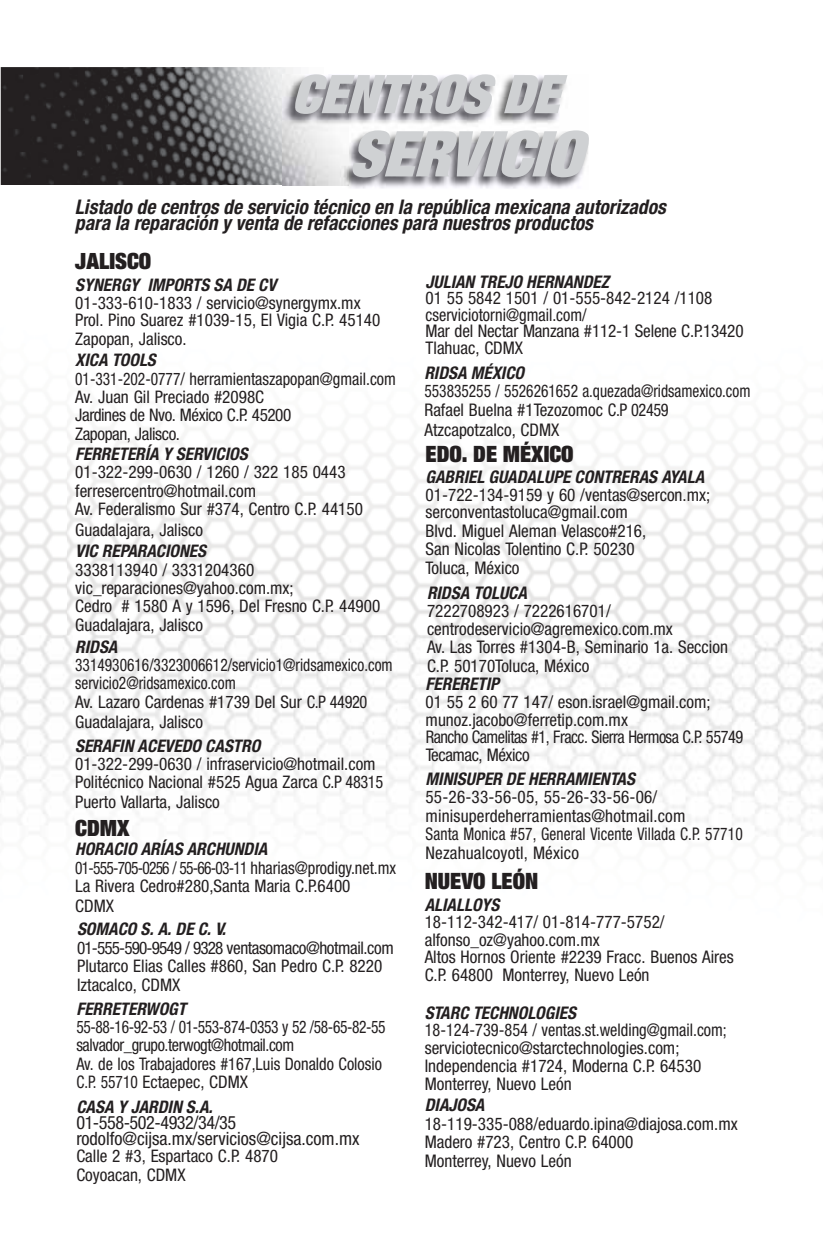
<style>
.page{position:relative;width:823px;height:1248px;background:#fff}
.page>*{position:absolute;margin:0;border:0;box-sizing:border-box;transform-origin:0 0}
.t1{font:italic 63.2px "Helvetica Neue LT 107 X Blk Cn";color:#cfd1d3}
.t2{font:italic 53.4px "Helvetica Neue LT 107 X Blk Cn";color:#cfd1d3}
.t3{font:22.6px "Helvetica Neue LT 107 X Blk Cn";color:#231f20}
.t4{font:22.4px "Helvetica Neue LT 107 X Blk Cn";color:#231f20}
.t5{font:20.2px/16.6px "Helvetica Neue LT 77 Bd Cn Obl";color:#231f20}
.t6{font:18.4px/16.4px "Helvetica Neue LT 57 Cn";color:#231f20}
.t7{font:17.4px/18.4px "Helvetica Neue LT 57 Cn";color:#231f20}
.t8{font:17.4px/18.4px "Helvetica Neue LT 57 Cn";color:#231f20;scale:.89 1}
.t9{font:17.4px "Helvetica Neue LT 77 Bd Cn Obl";color:#231f20}
.t10{font:17.4px/17.8px "Helvetica Neue LT 57 Cn";color:#231f20;scale:.93 1}
.t11{font:17.4px/17.8px "Helvetica Neue LT 57 Cn";letter-spacing:-.025em;color:#231f20}
</style>
<div class="page">
<img style="left:0;top:635px;width:823px;height:202px">
<img style="left:0;top:80px;width:68px;height:555px">
<img style="left:549px;top:436px;width:274px;height:199px">
<img style="left:68px;top:428px;width:481px;height:207px">
<img style="left:1px;top:67px;width:292px;height:118px">
<img style="left:282px;top:75px;width:307px;height:114px">
<img style="left:282px;top:75px;width:66px;height:110px">
<h2 class="t2" style="left:291px;top:64px;width:279px">CENTROS DE</h2>
<h1 class="t1" style="left:349px;top:118px;width:246px">SERVICIO</h1>
<p class="t5" style="left:75px;top:199px;width:592px">Listado de centros de servicio técnico en la república mexicana autorizados para la reparación y venta de refacciones para nuestros productos</p>
<p class="t4" style="left:75px;top:249px;width:78px">JALISCO</p>
<p class="t9" style="left:75px;top:275px;width:203px">SYNERGY IMPORTS SA DE CV</p>
<p class="t7" style="left:75px;top:295px;width:307px">01-333-610-1833 / servicio@synergymx.mx<br>Prol. Pino Suarez #1039-15, El Vigia C.P. 45140<br>Zapopan, Jalisco.</p>
<p class="t9" style="left:75px;top:350px;width:82px">XICA TOOLS</p>
<p class="t8" style="left:75px;top:371px;width:362px">01-331-202-0777/ herramientaszapopan@gmail.com Av. Juan Gil Preciado #2098C<br>Jardines de Nvo. México C.P. 45200<br>Zapopan, Jalisco.</p>
<p class="t9" style="left:75px;top:444px;width:174px">FERRETERÍA Y SERVICIOS</p>
<p class="t7" style="left:75px;top:465px;width:289px">01-322-299-0630 / 1260 / 322 185 0443 ferresercentro@hotmail.com<br>Av. Federalismo Sur #374, Centro C.P. 44150</p>
<p class="t7" style="left:75px;top:522px;width:129px">Guadalajara, Jalisco</p>
<p class="t9" style="left:75px;top:541px;width:132px">VIC REPARACIONES</p>
<p class="t7" style="left:75px;top:562px;width:306px">3338113940 / 3331204360 vic_reparaciones@yahoo.com.mx;<br>Cedro # 1580 A y 1596, Del Fresno C.P. 44900<br>Guadalajara, Jalisco</p>
<p class="t9" style="left:75px;top:636px;width:44px">RIDSA</p>
<p class="t8" style="left:75px;top:657px;width:358px">3314930616/3323006612/servicio1@ridsamexico.com servicio2@ridsamexico.com<br>Av. Lazaro Cardenas #1739 Del Sur C.P 44920<br>Guadalajara, Jalisco</p>
<p class="t9" style="left:75px;top:736px;width:187px">SERAFIN ACEVEDO CASTRO</p>
<p class="t7" style="left:75px;top:756px;width:309px;line-height:19px">01-322-299-0630 / infraservicio@hotmail.com<br>Politécnico Nacional #525 Agua Zarca C.P 48315<br>Puerto Vallarta, Jalisco</p>
<p class="t4" style="left:75px;top:815px;width:56px">CDMX</p>
<p class="t9" style="left:75px;top:839px;width:194px">HORACIO ARÍAS ARCHUNDIA</p>
<p class="t8" style="left:75px;top:860px;width:362px;line-height:19px">01-555-705-0256 / 55-66-03-11 hharias@prodigy.net.mx<br>La Rivera Cedro#280,Santa Maria C.P.6400<br>CDMX</p>
<p class="t9" style="left:77px;top:919px;width:150px">SOMACO S. A. DE C. V.</p>
<p class="t7" style="left:77px;top:939px;width:318px;line-height:19px">01-555-590-9549 / 9328 ventasomaco@hotmail.com<br>Plutarco Elias Calles #860, San Pedro C.P. 8220<br>Iztacalco, CDMX</p>
<p class="t9" style="left:76px;top:999px;width:111px">FERRETERWOGT</p>
<p class="t8" style="left:76px;top:1019px;width:349px">55-88-16-92-53 / 01-553-874-0353 y 52 /58-65-82-55 salvador_grupo.terwogt@hotmail.com<br>Av. de los Trabajadores #167,Luis Donaldo Colosio C.P. 55710 Ectaepec, CDMX</p>
<p class="t9" style="left:76px;top:1096px;width:138px">CASA Y JARDIN S.A.</p>
<p class="t6" style="left:76px;top:1116px;width:285px">01-558-502-4932/34/35 rodolfo@cijsa.mx/servicios@cijsa.com.mx</p>
<p class="t7" style="left:76px;top:1147px;width:203px;line-height:19.6px">Calle 2 #3, Espartaco C.P. 4870<br>Coyoacan, CDMX</p>
<p class="t9" style="left:425px;top:272px;width:185px">JULIAN TREJO HERNANDEZ</p>
<p class="t7" style="left:425px;top:292px;width:319px;line-height:16.4px">01 55 5842 1501 / 01-555-842-2124 /1108 cserviciotorni@gmail.com/<br>Mar del Nectar Manzana #112-1 Selene C.P.13420<br>Tlahuac, CDMX</p>
<p class="t9" style="left:424px;top:363px;width:101px">RIDSA MÉXICO</p>
<p class="t8" style="left:424px;top:383px;width:368px;line-height:19.2px">553835255 / 5526261652 a.quezada@ridsamexico.com<br>Rafael Buelna #1Tezozomoc C.P 02459<br>Atzcapotzalco, CDMX</p>
<p class="t3" style="left:425px;top:441px;width:150px">EDO. DE MÉXICO</p>
<p class="t9" style="left:425px;top:467px;width:280px">GABRIEL GUADALUPE CONTRERAS AYALA</p>
<p class="t7" style="left:425px;top:487px;width:286px">01-722-134-9159 y 60 /ventas@sercon.mx; serconventastoluca@gmail.com<br>Blvd. Miguel Aleman Velasco#216,<br>San Nicolas Tolentino C.P. 50230<br>Toluca, México</p>
<p class="t9" style="left:427px;top:583px;width:102px">RIDSA TOLUCA</p>
<p class="t7" style="left:427px;top:603px;width:302px">7222708923 / 7222616701/ centrodeservicio@agremexico.com.mx<br>Av. Las Torres #1304-B, Seminario 1a. Seccion C.P. 50170Toluca, México</p>
<p class="t9" style="left:426px;top:674px;width:75px">FERERETIP</p>
<p class="t11" style="left:426px;top:694px;width:319px">01 55 2 60 77 147/ eson.israel@gmail.com; munoz.jacobo@ferretip.com.mx<br>Rancho Camelitas #1, Fracc. Sierra Hermosa C.P. 55749<br>Tecamac, México</p>
<p class="t9" style="left:425px;top:769px;width:211px">MINISUPER DE HERRAMIENTAS</p>
<p class="t7" style="left:425px;top:790px;width:319px">55-26-33-56-05, 55-26-33-56-06/ minisuperdeherramientas@hotmail.com<br>Santa Monica #57, General Vicente Villada C.P. 57710<br>Nezahualcoyotl, México</p>
<p class="t3" style="left:425px;top:868px;width:115px">NUEVO LEÓN</p>
<p class="t9" style="left:425px;top:895px;width:76px">ALIALLOYS</p>
<p class="t7" style="left:425px;top:915px;width:310px;line-height:17.4px">18-112-342-417/ 01-814-777-5752/ alfonso_oz@yahoo.com.mx<br>Altos Hornos Oriente #2239 Fracc. Buenos Aires C.P. 64800 Monterrey, Nuevo León</p>
<p class="t9" style="left:425px;top:1002px;width:153px">STARC TECHNOLOGIES</p>
<p class="t10" style="left:425px;top:1023px;width:326px">18-124-739-854 / ventas.st.welding@gmail.com; serviciotecnico@starctechnologies.com; Independencia #1724, Moderna C.P. 64530<br>Monterrey, Nuevo León</p>
<p class="t9" style="left:425px;top:1095px;width:61px">DIAJOSA</p>
<p class="t7" style="left:425px;top:1116px;width:314px">18-119-335-088/eduardo.ipina@diajosa.com.mx<br>Madero #723, Centro C.P. 64000<br>Monterrey, Nuevo León</p>
</div>
